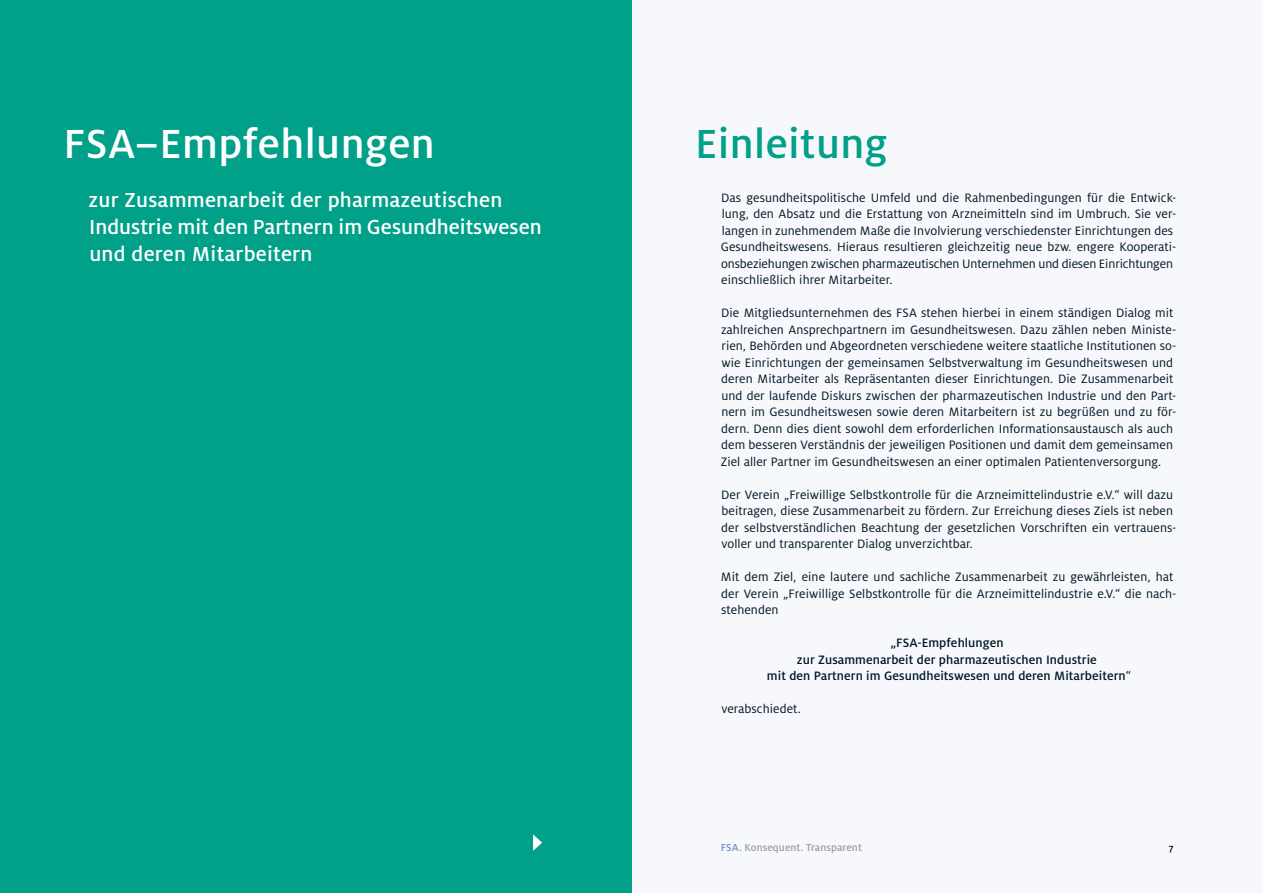
<style>
.page{position:relative;width:1263px;height:893px;background:#fff}
.page>*{position:absolute;margin:0;border:0;box-sizing:border-box;transform-origin:0 0}
.t1{font:500 45px "Milo Pro";letter-spacing:.01em;color:#fff}
.t2{font:500 45px "Milo Pro";letter-spacing:.01em;color:#00a089}
.t3{font:500 22.5px/27px "Milo Pro";letter-spacing:.01em;color:#fff}
.t4{font:13.5px/16.5px "Milo Pro";letter-spacing:.005em;color:#001725}
.t5{font:500 13.5px/16.5px "Milo Pro";letter-spacing:.005em;color:#001725;text-align:center}
.t6{font:500 11.25px "Milo Pro";letter-spacing:.005em;color:#9d9d9c}
.t7{font:500 10.5px "Milo Pro";color:#000}
.s1{font-weight:400}
.s2{color:#748fc9}
</style>
<div class="page">
<div style="left:631px;top:0;width:632px;height:893px;background:#f7f8fc"></div>
<div style="left:0;top:0;width:631px;height:893px;background:#00a089"></div>
<svg style="left:533px;top:834px;width:9px;height:17px"></svg>
<h1 class="t1" style="left:64px;top:119px;width:373px">FSA–Empfehlungen</h1>
<h1 class="t2" style="left:695px;top:119px;width:194px">Einleitung</h1>
<h2 class="t3" style="left:89px;top:186px;width:455px">zur Zusammenarbeit der pharmazeutischen<br>Industrie mit den Partnern im Gesundheitswesen und deren Mitarbeitern</h2>
<p class="t4" style="left:721px;top:189px;width:457px">Das gesundheitspolitische Umfeld und die Rahmenbedingungen für die Entwick&shy;lung, den Absatz und die Erstattung von Arzneimitteln sind im Umbruch. Sie ver&shy;langen in zunehmendem Maße die Involvierung verschiedenster Einrichtungen des Gesundheitswesens. Hieraus resultieren gleichzeitig neue bzw. engere Kooperati&shy;onsbeziehungen zwischen pharmazeutischen Unternehmen und diesen Einrichtungen einschließlich ihrer Mitarbeiter.</p>
<p class="t4" style="left:721px;top:305px;width:457px">Die Mitgliedsunternehmen des FSA stehen hierbei in einem ständigen Dialog mit zahlreichen Ansprechpartnern im Gesundheitswesen. Dazu zählen neben Ministe&shy;rien, Behörden und Abgeordneten verschiedene weitere staatliche Institutionen so&shy;wie Einrichtungen der gemeinsamen Selbstverwaltung im Gesundheitswesen und deren Mitarbeiter als Repräsentanten dieser Einrichtungen. Die Zusammenarbeit und der laufende Diskurs zwischen der pharmazeutischen Industrie und den Part&shy;nern im Gesundheitswesen sowie deren Mitarbeitern ist zu begrüßen und zu för&shy;dern. Denn dies dient sowohl dem erforderlichen Informationsaustausch als auch dem besseren Verständnis der jeweiligen Positionen und damit dem gemeinsamen Ziel aller Partner im Gesundheitswesen an einer optimalen Patientenversorgung.</p>
<p class="t4" style="left:721px;top:486px;width:457px">Der Verein „Freiwillige Selbstkontrolle für die Arzneimittelindustrie e.V.“ will dazu beitragen, diese Zusammenarbeit zu fördern. Zur Erreichung dieses Ziels ist neben der selbstverständlichen Beachtung der gesetzlichen Vorschriften ein vertrauens&shy;voller und transparenter Dialog unverzichtbar.</p>
<p class="t4" style="left:721px;top:569px;width:457px">Mit dem Ziel, eine lautere und sachliche Zusammenarbeit zu gewährleisten, hat der Verein „Freiwillige Selbstkontrolle für die Arzneimittelindustrie e.V.“ die nach&shy;stehenden</p>
<p class="t5" style="left:767px;top:635px;width:366px">„FSA-Empfehlungen<br>zur Zusammenarbeit der pharmazeutischen Industrie<br>mit den Partnern im Gesundheitswesen und deren Mitarbeitern<span class="s1">“</span></p>
<p class="t4" style="left:721px;top:701px;width:81px">verabschiedet.</p>
<p class="t6" style="left:721px;top:841px;width:142px"><span class="s2">FSA.</span> Konsequent. Transparent</p>
<p class="t7" style="left:1169px;top:842px;width:6px">7</p>
</div>
